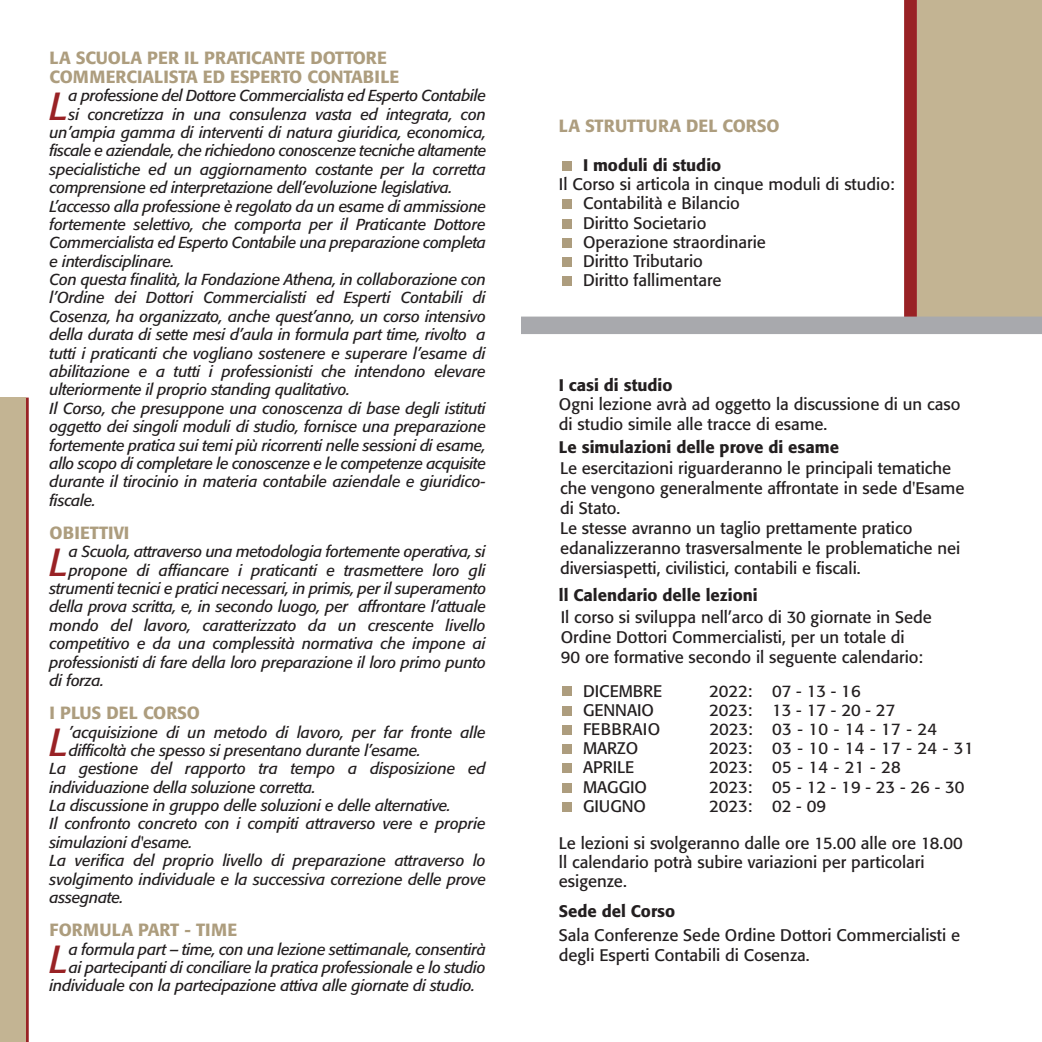
<style>
.page{position:relative;width:1042px;height:1042px;background:#fff}
.page>*{position:absolute;margin:0;border:0;box-sizing:border-box;transform-origin:0 0}
.t1{font:italic 38.68px "Formata";color:#992225}
.t2{font:500 17.5px/19.2px "Formata";color:#ad9d7e}
.t3{font:16.62px/19.2px "Formata";color:#231f20}
.t4{font:500 16.62px "Formata";color:#231f20}
.t5{font:16.62px "Formata";letter-spacing:.02em;color:#231f20}
.t6{font:italic 15.75px "Formata";letter-spacing:-.015em;color:#231f20}
</style>
<div class="page">
<svg style="left:25px;top:397px;width:4px;height:645px;background:#a9534d"></svg>
<div style="left:0;top:397px;width:25px;height:645px;background:#c3b493"></div>
<div style="left:562px;top:161px;width:10px;height:10px;background:#ad9d7e"></div>
<div style="left:562px;top:200px;width:10px;height:9px;background:#ad9d7e"></div>
<div style="left:562px;top:219px;width:10px;height:9px;background:#ad9d7e"></div>
<div style="left:562px;top:238px;width:10px;height:10px;background:#ad9d7e"></div>
<div style="left:562px;top:257px;width:10px;height:10px;background:#ad9d7e"></div>
<div style="left:562px;top:277px;width:10px;height:9px;background:#ad9d7e"></div>
<div style="left:917px;top:0;width:125px;height:327px;background:#c3b493"></div>
<div style="left:904px;top:0;width:13px;height:328px;background:#992225"></div>
<div style="left:562px;top:687px;width:10px;height:9px;background:#ad9d7e"></div>
<div style="left:562px;top:706px;width:10px;height:9px;background:#ad9d7e"></div>
<div style="left:562px;top:725px;width:10px;height:9px;background:#ad9d7e"></div>
<div style="left:562px;top:744px;width:10px;height:10px;background:#ad9d7e"></div>
<div style="left:562px;top:764px;width:10px;height:9px;background:#ad9d7e"></div>
<div style="left:562px;top:783px;width:10px;height:9px;background:#ad9d7e"></div>
<div style="left:562px;top:802px;width:10px;height:9px;background:#ad9d7e"></div>
<div style="left:521px;top:316px;width:521px;height:18px;background:#a8a9ad"></div>
<p class="t2" style="left:50px;top:48px;width:351px">LA SCUOLA PER IL PRATICANTE DOTTORE<br>COMMERCIALISTA ED ESPERTO CONTABILE</p>
<h1 class="t1" style="left:50px;top:83px;width:21px">L</h1>
<p class="t6" style="left:69px;top:86px;width:419px">a professione del Dottore Commercialista ed Esperto Contabile</p>
<p class="t6" style="left:69px;top:105px;width:419px">si concretizza in una consulenza vasta ed integrata, con</p>
<p class="t6" style="left:50px;top:123px;width:438px">un’ampia gamma di interventi di natura giuridica, economica,</p>
<p class="t6" style="left:50px;top:141px;width:438px">fiscale e aziendale, che richiedono conoscenze tecniche altamente</p>
<p class="t6" style="left:50px;top:160px;width:438px">specialistiche ed un aggiornamento costante per la corretta</p>
<p class="t6" style="left:50px;top:178px;width:404px">comprensione ed interpretazione dell’evoluzione legislativa.</p>
<p class="t6" style="left:50px;top:196px;width:438px">L’accesso alla professione è regolato da un esame di ammissione</p>
<p class="t6" style="left:50px;top:215px;width:437px">fortemente selettivo, che comporta per il Praticante Dottore</p>
<p class="t6" style="left:50px;top:233px;width:438px">Commercialista ed Esperto Contabile una preparazione completa</p>
<p class="t6" style="left:50px;top:252px;width:126px">e interdisciplinare.</p>
<p class="t6" style="left:50px;top:270px;width:438px">Con questa finalità, la Fondazione Athena, in collaborazione con</p>
<p class="t6" style="left:50px;top:288px;width:438px">l’Ordine dei Dottori Commercialisti ed Esperti Contabili di</p>
<p class="t6" style="left:50px;top:307px;width:438px">Cosenza, ha organizzato, anche quest’anno, un corso intensivo</p>
<p class="t6" style="left:50px;top:325px;width:438px">della durata di sette mesi d’aula in formula part time, rivolto a</p>
<p class="t6" style="left:50px;top:344px;width:438px">tutti i praticanti che vogliano sostenere e superare l’esame di</p>
<p class="t6" style="left:50px;top:362px;width:438px">abilitazione e a tutti i professionisti che intendono elevare</p>
<p class="t6" style="left:50px;top:380px;width:302px">ulteriormente il proprio standing qualitativo.</p>
<p class="t6" style="left:50px;top:399px;width:438px">Il Corso, che presuppone una conoscenza di base degli istituti</p>
<p class="t6" style="left:50px;top:417px;width:438px">oggetto dei singoli moduli di studio, fornisce una preparazione</p>
<p class="t6" style="left:50px;top:435px;width:438px">fortemente pratica sui temi più ricorrenti nelle sessioni di esame,</p>
<p class="t6" style="left:50px;top:454px;width:438px">allo scopo di completare le conoscenze e le competenze acquisite</p>
<p class="t6" style="left:50px;top:472px;width:438px">durante il tirocinio in materia contabile aziendale e giuridico-</p>
<p class="t6" style="left:50px;top:490px;width:48px">fiscale.</p>
<p class="t2" style="left:50px;top:523px;width:81px">OBIETTIVI</p>
<h1 class="t1" style="left:50px;top:539px;width:21px">L</h1>
<p class="t6" style="left:69px;top:542px;width:418px">a Scuola, attraverso una metodologia fortemente operativa, si</p>
<p class="t6" style="left:69px;top:560px;width:418px">propone di affiancare i praticanti e trasmettere loro gli</p>
<p class="t6" style="left:50px;top:579px;width:438px">strumenti tecnici e pratici necessari, in primis, per il superamento</p>
<p class="t6" style="left:50px;top:597px;width:438px">della prova scritta, e, in secondo luogo, per affrontare l’attuale</p>
<p class="t6" style="left:50px;top:616px;width:438px">mondo del lavoro, caratterizzato da un crescente livello</p>
<p class="t6" style="left:50px;top:634px;width:438px">competitivo e da una complessità normativa che impone ai</p>
<p class="t6" style="left:50px;top:652px;width:438px">professionisti di fare della loro preparazione il loro primo punto</p>
<p class="t6" style="left:50px;top:671px;width:56px">di forza.</p>
<p class="t2" style="left:50px;top:703px;width:152px">I PLUS DEL CORSO</p>
<h1 class="t1" style="left:50px;top:719px;width:21px">L</h1>
<p class="t6" style="left:69px;top:722px;width:418px">’acquisizione di un metodo di lavoro, per far fronte alle</p>
<p class="t6" style="left:69px;top:741px;width:353px">difficoltà che spesso si presentano durante l’esame.</p>
<p class="t6" style="left:50px;top:759px;width:438px">La gestione del rapporto tra tempo a disposizione ed</p>
<p class="t6" style="left:50px;top:777px;width:268px">individuazione della soluzione corretta.</p>
<p class="t6" style="left:50px;top:796px;width:403px">La discussione in gruppo delle soluzioni e delle alternative.</p>
<p class="t6" style="left:50px;top:814px;width:438px">Il confronto concreto con i compiti attraverso vere e proprie</p>
<p class="t6" style="left:50px;top:833px;width:144px">simulazioni d'esame.</p>
<p class="t6" style="left:50px;top:851px;width:438px">La verifica del proprio livello di preparazione attraverso lo</p>
<p class="t6" style="left:50px;top:869px;width:438px">svolgimento individuale e la successiva correzione delle prove</p>
<p class="t6" style="left:50px;top:888px;width:75px">assegnate.</p>
<p class="t2" style="left:50px;top:920px;width:189px">FORMULA PART - TIME</p>
<h1 class="t1" style="left:50px;top:936px;width:21px">L</h1>
<p class="t6" style="left:69px;top:939px;width:418px">a formula part – time, con una lezione settimanale, consentirà</p>
<p class="t6" style="left:69px;top:958px;width:418px">ai partecipanti di conciliare la pratica professionale e lo studio</p>
<p class="t6" style="left:50px;top:976px;width:427px">individuale con la partecipazione attiva alle giornate di studio.</p>
<p class="t2" style="left:559px;top:116px;width:222px">LA STRUTTURA DEL CORSO</p>
<p class="t4" style="left:583px;top:155px;width:140px">I moduli di studio</p>
<p class="t3" style="left:583px;top:175px;width:313px;text-indent:-24px">Il Corso si articola in cinque moduli di studio:<br>Contabilità e Bilancio<br>Diritto Societario<br>Operazione straordinarie<br>Diritto Tributario<br>Diritto fallimentare</p>
<p class="t4" style="left:559px;top:375px;width:115px">I casi di studio</p>
<p class="t3" style="left:559px;top:395px;width:403px">Ogni lezione avrà ad oggetto la discussione di un caso di studio simile alle tracce di esame.</p>
<p class="t3" style="left:560px;top:458px;width:406px;line-height:19.9px">Le esercitazioni riguarderanno le principali tematiche che vengono generalmente affrontate in sede d'Esame di Stato.<br>Le stesse avranno un taglio prettamente pratico edanalizzeranno trasversalmente le problematiche nei diversiaspetti, civilistici, contabili e fiscali.</p>
<p class="t4" style="left:559px;top:437px;width:282px">Le simulazioni delle prove di esame</p>
<p class="t4" style="left:559px;top:584px;width:200px">ll Calendario delle lezioni</p>
<p class="t3" style="left:561px;top:608px;width:372px">Il corso si sviluppa nell’arco di 30 giornate in Sede<br>Ordine Dottori Commercialisti, per un totale di<br>90 ore formative secondo il seguente calendario:</p>
<p class="t3" style="left:583px;top:681px;width:81px">DICEMBRE</p>
<p class="t3" style="left:709px;top:681px;width:153px">2022: 07 - 13 - 16</p>
<p class="t3" style="left:583px;top:700px;width:73px">GENNAIO</p>
<p class="t3" style="left:709px;top:700px;width:188px">2023: 13 - 17 - 20 - 27</p>
<p class="t5" style="left:583px;top:719px;width:79px">FEBBRAIO</p>
<p class="t5" style="left:709px;top:719px;width:229px">2023: 03 - 10 - 14 - 17 - 24</p>
<p class="t3" style="left:583px;top:738px;width:57px">MARZO</p>
<p class="t5" style="left:709px;top:738px;width:266px">2023: 03 - 10 - 14 - 17 - 24 - 31</p>
<p class="t3" style="left:583px;top:758px;width:53px">APRILE</p>
<p class="t5" style="left:709px;top:757px;width:193px">2023: 05 - 14 - 21 - 28</p>
<p class="t3" style="left:583px;top:777px;width:66px">MAGGIO</p>
<p class="t3" style="left:709px;top:777px;width:257px">2023: 05 - 12 - 19 - 23 - 26 - 30</p>
<p class="t3" style="left:583px;top:796px;width:65px">GIUGNO</p>
<p class="t3" style="left:709px;top:796px;width:119px">2023: 02 - 09</p>
<p class="t3" style="left:559px;top:833px;width:405px">Le lezioni si svolgeranno dalle ore 15.00 alle ore 18.00 ll calendario potrà subire variazioni per particolari esigenze.</p>
<p class="t4" style="left:559px;top:901px;width:118px">Sede del Corso</p>
<p class="t3" style="left:559px;top:925px;width:403px;line-height:19.9px">Sala Conferenze Sede Ordine Dottori Commercialisti e degli Esperti Contabili di Cosenza.</p>
</div>
